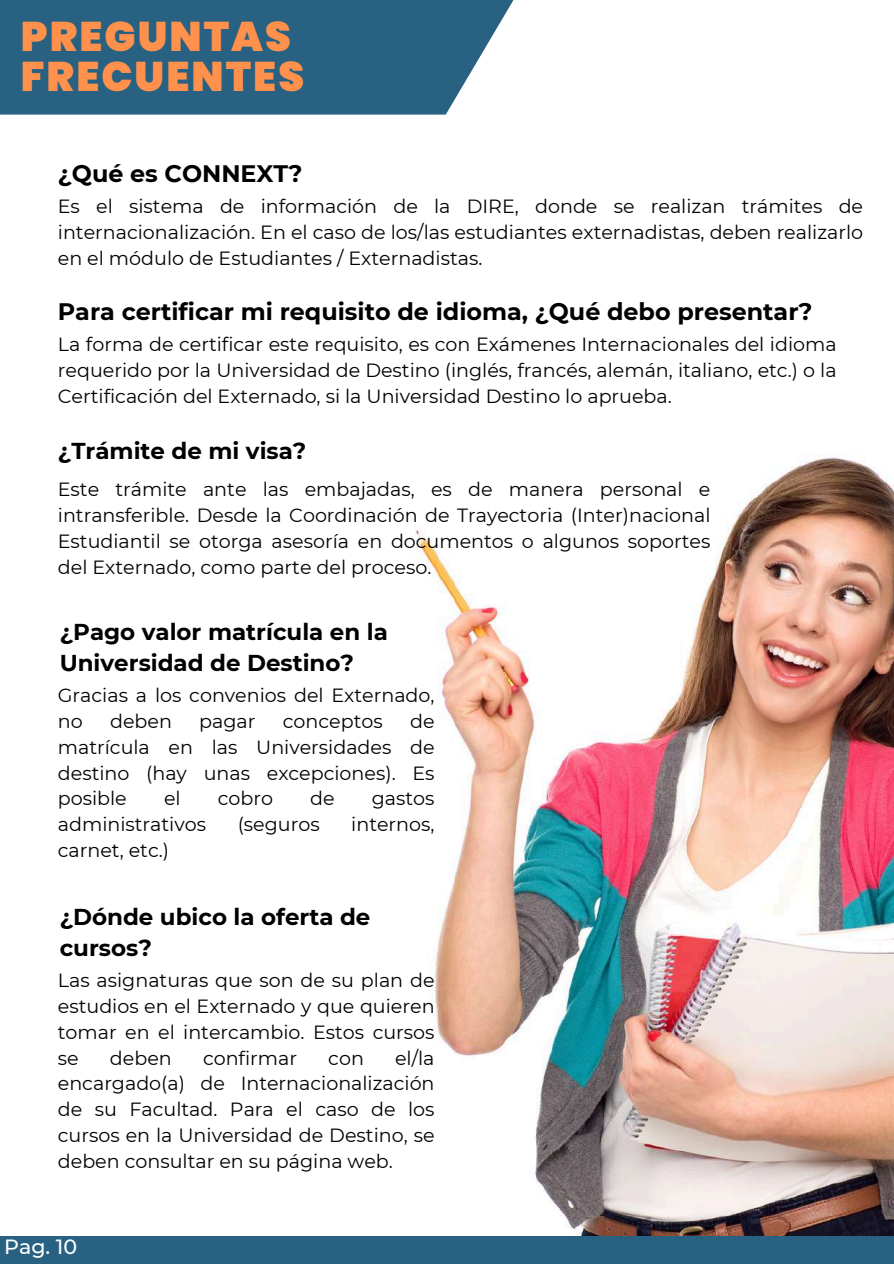
<style>
.page{position:relative;width:894px;height:1264px;background:#fff}
.page>*{position:absolute;margin:0;border:0;box-sizing:border-box;transform-origin:0 0}
.t1{font:900 41.25px/40.5px "Poppins";letter-spacing:.05em;color:#ff914d}
.t2{font:700 23.85px "Montserrat";color:#000}
.t3{font:700 22.95px/31.5px "Montserrat";color:#000}
.t4{font:500 20.55px "Montserrat";color:#fff}
.t5{font:19.05px/25.8px "Montserrat";color:#000;text-align:justify}
</style>
<div class="page">
<img style="left:415px;top:455px;width:478px;height:781px">
<svg style="left:0;top:0;width:514px;height:115px;background:#366b89"></svg>
<div style="left:0;top:1236px;width:893px;height:27px;background:#286181"></div>
<h1 class="t1" style="left:21px;top:16px;width:285px">PREGUNTAS<br>FRECUENTES</h1>
<p class="t2" style="left:58px;top:158px;width:246px">¿Qué es CONNEXT?</p>
<p class="t5" style="left:58px;top:193px;width:806px">Es el sistema de información de la DIRE, donde se realizan trámites de internacionalización. En el caso de los/las estudiantes externadistas, deben realizarlo en el módulo de Estudiantes / Externadistas.</p>
<p class="t2" style="left:58px;top:297px;width:756px">Para certificar mi requisito de idioma, ¿Qué debo presentar?</p>
<p class="t5" style="left:58px;top:331px;width:780px">La forma de certificar este requisito, es con Exámenes Internacionales del idioma requerido por la Universidad de Destino (inglés, francés, alemán, italiano, etc.) o la Certificación del Externado, si la Universidad Destino lo aprueba.</p>
<p class="t3" style="left:58px;top:435px;width:250px">¿Trámite de mi visa?</p>
<p class="t5" style="left:58px;top:476px;width:654px">Este trámite ante las embajadas, es de manera personal e intransferible. Desde la Coordinación de Trayectoria (Inter)nacional Estudiantil se otorga asesoría en documentos o algunos soportes del Externado, como parte del proceso.</p>
<p class="t3" style="left:60px;top:615px;width:329px">¿Pago valor matrícula en la<br>Universidad de Destino?</p>
<p class="t5" style="left:58px;top:682px;width:378px">Gracias a los convenios del Externado, no</p>
<p class="t5" style="left:58px;top:708px;width:378px;text-indent:352px">de matrícula en las Universidades de destino (hay unas excepciones). Es posible</p>
<p class="t5" style="left:110px;top:708px;width:63px">deben</p>
<p class="t5" style="left:199px;top:708px;width:58px">pagar</p>
<p class="t5" style="left:283px;top:708px;width:101px">conceptos</p>
<p class="t5" style="left:164px;top:785px;width:18px">el</p>
<p class="t5" style="left:218px;top:785px;width:57px">cobro</p>
<p class="t5" style="left:310px;top:785px;width:26px">de</p>
<p class="t5" style="left:372px;top:785px;width:64px">gastos</p>
<p class="t5" style="left:58px;top:811px;width:150px">administrativos</p>
<p class="t5" style="left:237px;top:811px;width:83px">(seguros</p>
<p class="t5" style="left:351px;top:811px;width:85px">internos,</p>
<p class="t5" style="left:58px;top:837px;width:113px">carnet, etc.)</p>
<p class="t3" style="left:60px;top:900px;width:312px">¿Dónde ubico la oferta de cursos?</p>
<p class="t5" style="left:58px;top:967px;width:378px">Las asignaturas que son de su plan de estudios en el Externado y que quieren tomar en el intercambio. Estos cursos se</p>
<p class="t5" style="left:58px;top:1044px;width:378px;text-indent:337px">el/la encargado(a) de Internacionalización de su Facultad. Para el caso de los cursos en la Universidad de Destino, se deben consultar en su página web.</p>
<p class="t5" style="left:110px;top:1044px;width:63px">deben</p>
<p class="t5" style="left:203px;top:1044px;width:95px">confirmar</p>
<p class="t5" style="left:328px;top:1044px;width:37px">con</p>
<p class="t4" style="left:4px;top:1233px;width:74px">Pag. 10</p>
</div>
